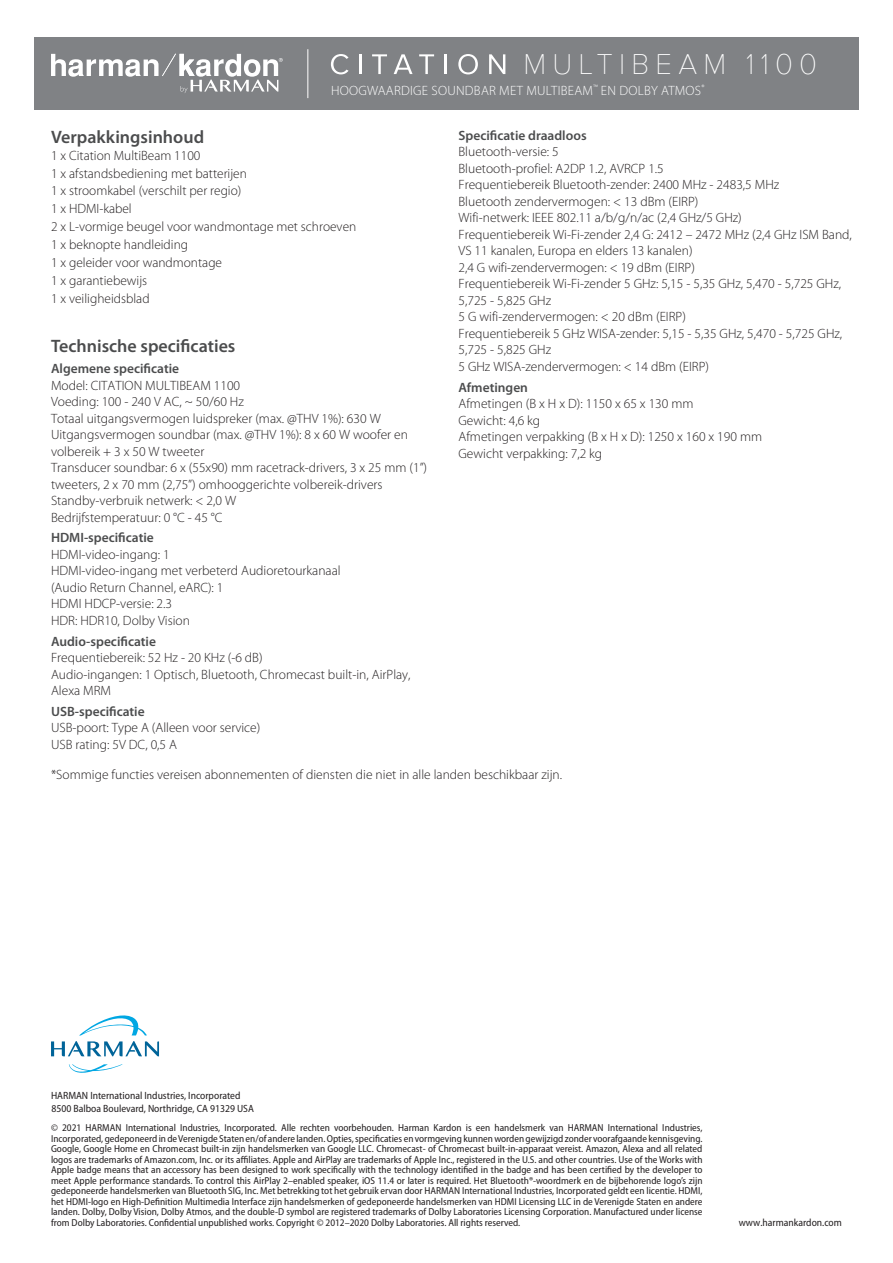
<style>
.page{position:relative;width:893px;height:1263px;background:#fff}
.page>*{position:absolute;margin:0;border:0;box-sizing:border-box;transform-origin:0 0}
.t1{font:100 29.55px "Proxima Nova T";letter-spacing:.21em;color:#fff}
.t2{font:600 18px "Myriad Pro";color:#4b4c4d}
.t3{font:300 13.5px/16.5px "Myriad Pro";color:#231f20}
.t4{font:600 13.5px "Myriad Pro";color:#4b4c4d}
.t5{font:300 13.5px "Myriad Pro";letter-spacing:.02em;color:#fff}
.t6{font:semi-condensed 10.5px/13.5px "Myriad Pro";color:#231f20}
.t7{font:semi-condensed 10.2px/10.5px "Myriad Pro";color:#231f20;text-align:justify}
</style>
<div class="page">
<div style="left:34px;top:37px;width:825px;height:72px;background:#808285"></div>
<hr style="left:307px;top:49px;width:1px;height:49px;background:#fff">
<svg style="left:51px;top:54px;width:232px;height:39px"></svg>
<svg style="left:79px;top:1015px;width:68px;height:20px"></svg>
<svg style="left:69px;top:1064px;width:54px;height:9px"></svg>
<svg style="left:51px;top:1041px;width:108px;height:15px"></svg>
<svg style="left:331px;top:54px;width:18px;height:20px"></svg>
<hr style="left:359px;top:54px;width:2px;height:20px;background:#fff">
<svg style="left:372px;top:54px;width:15px;height:20px"></svg>
<svg style="left:394px;top:54px;width:19px;height:20px"></svg>
<svg style="left:419px;top:54px;width:15px;height:20px"></svg>
<hr style="left:445px;top:54px;width:2px;height:20px;background:#fff">
<svg style="left:458px;top:54px;width:20px;height:20px"></svg>
<svg style="left:489px;top:54px;width:16px;height:20px"></svg>
<p class="t1" style="left:523px;top:42px;width:295px">MULTIBEAM 1100</p>
<p class="t5" style="left:331px;top:83px;width:375px">HOOGWAARDIGE SOUNDBAR MET MULTIBEAM<sup>™</sup> EN DOLBY ATMOS<sup>®</sup></p>
<p class="t2" style="left:51px;top:127px;width:155px">Verpakkingsinhoud</p>
<p class="t3" style="left:51px;top:147px;width:151px">1 x Citation MultiBeam 1100</p>
<p class="t3" style="left:51px;top:165px;width:197px">1 x afstandsbediening met batterijen</p>
<p class="t3" style="left:51px;top:183px;width:192px">1 x stroomkabel (verschilt per regio)</p>
<p class="t3" style="left:51px;top:201px;width:82px">1 x HDMI-kabel</p>
<p class="t3" style="left:51px;top:219px;width:307px">2 x L-vormige beugel voor wandmontage met schroeven</p>
<p class="t3" style="left:51px;top:237px;width:139px">1 x beknopte handleiding</p>
<p class="t3" style="left:51px;top:254px;width:173px">1 x geleider voor wandmontage</p>
<p class="t3" style="left:51px;top:272px;width:98px">1 x garantiebewijs</p>
<p class="t3" style="left:51px;top:290px;width:100px">1 x veiligheidsblad</p>
<p class="t2" style="left:51px;top:336px;width:186px">Technische specificaties</p>
<p class="t4" style="left:51px;top:361px;width:130px">Algemene specificatie</p>
<p class="t3" style="left:51px;top:377px;width:191px">Model: CITATION MULTIBEAM 1100</p>
<p class="t3" style="left:51px;top:393px;width:194px">Voeding: 100 - 240 V AC, ~ 50/60 Hz</p>
<p class="t3" style="left:51px;top:410px;width:331px">Totaal uitgangsvermogen luidspreker (max. @THV 1%): 630 W</p>
<p class="t3" style="left:51px;top:426px;width:358px">Uitgangsvermogen soundbar (max. @THV 1%): 8 x 60 W woofer en volbereik + 3 x 50 W tweeter</p>
<p class="t3" style="left:51px;top:459px;width:378px">Transducer soundbar: 6 x (55x90) mm racetrack-drivers, 3 x 25 mm (1”) tweeters, 2 x 70 mm (2,75”) omhooggerichte volbereik-drivers</p>
<p class="t3" style="left:51px;top:492px;width:187px">Standby-verbruik netwerk: &lt; 2,0 W</p>
<p class="t3" style="left:51px;top:509px;width:173px">Bedrijfstemperatuur: 0 °C - 45 °C</p>
<p class="t4" style="left:51px;top:530px;width:104px">HDMI-specificatie</p>
<p class="t3" style="left:51px;top:546px;width:120px">HDMI-video-ingang: 1</p>
<p class="t3" style="left:51px;top:563px;width:291px">HDMI-video-ingang met verbeterd Audioretourkanaal (Audio Return Channel, eARC): 1</p>
<p class="t3" style="left:51px;top:596px;width:123px">HDMI HDCP-versie: 2.3</p>
<p class="t3" style="left:51px;top:612px;width:140px">HDR: HDR10, Dolby Vision</p>
<p class="t4" style="left:51px;top:633px;width:107px">Audio-specificatie</p>
<p class="t3" style="left:51px;top:649px;width:213px">Frequentiebereik: 52 Hz - 20 KHz (-6 dB)</p>
<p class="t3" style="left:51px;top:666px;width:361px">Audio-ingangen: 1 Optisch, Bluetooth, Chromecast built-in, AirPlay,<br>Alexa MRM</p>
<p class="t4" style="left:51px;top:704px;width:95px">USB-specificatie</p>
<p class="t3" style="left:51px;top:720px;width:211px">USB-poort: Type A (Alleen voor service)</p>
<p class="t3" style="left:51px;top:736px;width:128px">USB rating: 5V DC, 0,5 A</p>
<p class="t4" style="left:458px;top:128px;width:130px">Specificatie draadloos</p>
<p class="t3" style="left:458px;top:144px;width:102px">Bluetooth-versie: 5</p>
<p class="t3" style="left:458px;top:160px;width:207px">Bluetooth-profiel: A2DP 1.2, AVRCP 1.5</p>
<p class="t3" style="left:458px;top:177px;width:322px">Frequentiebereik Bluetooth-zender: 2400 MHz - 2483,5 MHz</p>
<p class="t3" style="left:458px;top:193px;width:241px">Bluetooth zendervermogen: &lt; 13 dBm (EIRP)</p>
<p class="t3" style="left:458px;top:210px;width:285px">Wifi-netwerk: IEEE 802.11 a/b/g/n/ac (2,4 GHz/5 GHz)</p>
<p class="t3" style="left:458px;top:226px;width:395px">Frequentiebereik Wi-Fi-zender 2,4 G: 2412 – 2472 MHz (2,4 GHz ISM Band,<br>VS 11 kanalen, Europa en elders 13 kanalen)</p>
<p class="t3" style="left:458px;top:259px;width:238px">2,4 G wifi-zendervermogen: &lt; 19 dBm (EIRP)</p>
<p class="t3" style="left:458px;top:276px;width:384px">Frequentiebereik Wi-Fi-zender 5 GHz: 5,15 - 5,35 GHz, 5,470 - 5,725 GHz,<br>5,725 - 5,825 GHz</p>
<p class="t3" style="left:458px;top:309px;width:229px">5 G wifi-zendervermogen: &lt; 20 dBm (EIRP)</p>
<p class="t3" style="left:458px;top:325px;width:385px">Frequentiebereik 5 GHz WISA-zender: 5,15 - 5,35 GHz, 5,470 - 5,725 GHz,<br>5,725 - 5,825 GHz</p>
<p class="t3" style="left:458px;top:358px;width:252px">5 GHz WISA-zendervermogen: &lt; 14 dBm (EIRP)</p>
<p class="t4" style="left:458px;top:380px;width:71px">Afmetingen</p>
<p class="t3" style="left:458px;top:396px;width:237px">Afmetingen (B x H x D): 1150 x 65 x 130 mm</p>
<p class="t3" style="left:458px;top:412px;width:83px">Gewicht: 4,6 kg</p>
<p class="t3" style="left:458px;top:429px;width:305px">Afmetingen verpakking (B x H x D): 1250 x 160 x 190 mm</p>
<p class="t3" style="left:458px;top:445px;width:145px">Gewicht verpakking: 7,2 kg</p>
<p class="t3" style="left:51px;top:766px;width:513px">*Sommige functies vereisen abonnementen of diensten die niet in alle landen beschikbaar zijn.</p>
<p class="t6" style="left:51px;top:1088px;width:204px">HARMAN International Industries, Incorporated<br>8500 Balboa Boulevard, Northridge, CA 91329 USA</p>
<p class="t7" style="left:51px;top:1123px;width:653px">© 2021 HARMAN International Industries, Incorporated. Alle rechten voorbehouden. Harman Kardon is een handelsmerk van HARMAN International Industries, Incorporated, gedeponeerd in de Verenigde Staten en/of andere landen. Opties, specificaties en vormgeving kunnen worden gewijzigd zonder voorafgaande kennisgeving.<br>Google, Google Home en Chromecast built-in zijn handelsmerken van Google LLC. Chromecast- of Chromecast built-in-apparaat vereist. Amazon, Alexa and all related logos are trademarks of Amazon.com, Inc. or its affiliates. Apple and AirPlay are trademarks of Apple Inc., registered in the U.S. and other countries. Use of the Works with Apple badge means that an accessory has been designed to work specifically with the technology identified in the badge and has been certified by the developer to meet Apple performance standards. To control this AirPlay 2–enabled speaker, iOS 11.4 or later is required. Het Bluetooth®-woordmerk en de bijbehorende logo’s zijn gedeponeerde handelsmerken van Bluetooth SIG, Inc. Met betrekking tot het gebruik ervan door HARMAN International Industries, Incorporated geldt een licentie. HDMI, het HDMI-logo en High-Definition Multimedia Interface zijn handelsmerken of gedeponeerde handelsmerken van HDMI Licensing LLC in de Verenigde Staten en andere landen. Dolby, Dolby Vision, Dolby Atmos, and the double-D symbol are registered trademarks of Dolby Laboratories Licensing Corporation. Manufactured under license from Dolby Laboratories. Confidential unpublished works. Copyright © 2012–2020 Dolby Laboratories. All rights reserved.</p>
<p class="t6" style="left:739px;top:1216px;width:105px">www.harmankardon.com</p>
</div>
